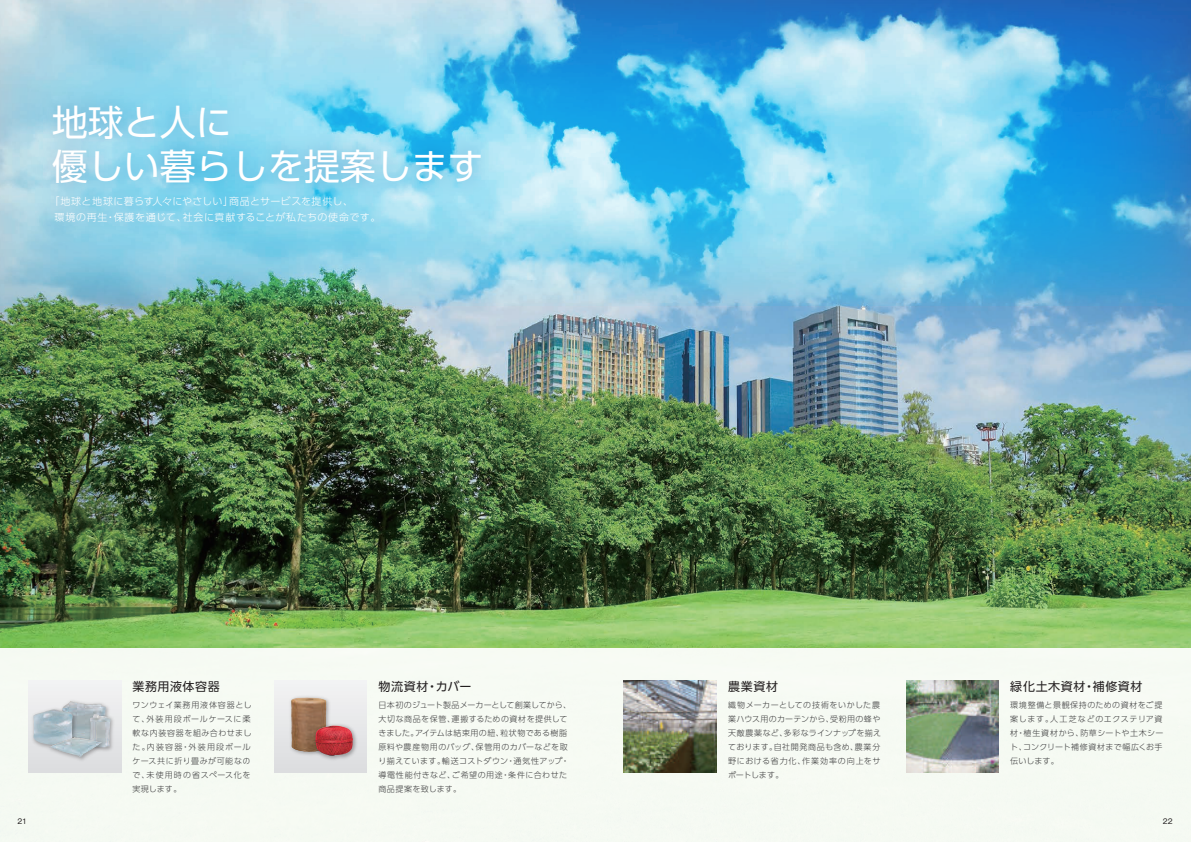
<style>
.page{position:relative;width:1191px;height:842px;background:#fff}
.page>*{position:absolute;margin:0;border:0;box-sizing:border-box;transform-origin:0 0}
.t1{font:36px/44px "UD Shin Go Pro";color:#fff}
.t2{font:12px "UD Shin Go Pro";letter-spacing:.055em;color:#231f20}
.t3{font:300 10px/16px "UD Shin Go Pro";letter-spacing:.045em;color:#fff}
.t4{font:300 8px/14px "UD Shin Go Pro";letter-spacing:.055em;color:#3e3e3f}
.t5{font:300 8px/14px "UD Shin Go Pro";letter-spacing:.08em;color:#3e3e3f}
.t6{font:7px "Gothic MB101 Pro";color:#231f20}
</style>
<div class="page">
<img style="left:0;top:306px;width:1191px;height:342px">
<svg style="left:0;top:0;width:1191px;height:306px;background:#72bee2"></svg>
<img style="left:26px;top:78px;width:484px;height:172px">
<div style="left:0;top:648px;width:1191px;height:194px;background:#f6faf3"></div>
<img style="left:906px;top:680px;width:92px;height:93px">
<svg style="left:28px;top:695px;width:93px;height:78px"></svg>
<img style="left:34px;top:695px;width:88px;height:59px">
<img style="left:62px;top:701px;width:44px;height:4px">
<img style="left:65px;top:704px;width:57px;height:54px">
<img style="left:90px;top:714px;width:20px;height:5px">
<img style="left:29px;top:705px;width:50px;height:46px">
<img style="left:33px;top:709px;width:40px;height:36px">
<img style="left:41px;top:719px;width:72px;height:51px">
<img style="left:49px;top:737px;width:53px;height:20px">
<div style="left:274px;top:680px;width:93px;height:93px;background:linear-gradient(to right,#dcdddf,#dcdddf)"></div>
<img style="left:274px;top:682px;width:93px;height:86px">
<img style="left:291px;top:698px;width:34px;height:54px">
<img style="left:310px;top:721px;width:50px;height:42px">
<img style="left:315px;top:725px;width:38px;height:31px">
<img style="left:624px;top:680px;width:92px;height:93px">
<h1 class="t1" style="left:52px;top:99px;width:433px">地球と人に<br>優しい暮らしを提案します</h1>
<p class="t3" style="left:55px;top:193px;width:327px;text-indent:-5px">「地球と地球に暮らす人々にやさしい」商品とサービスを提供し、<br>環境の再生・保護を通じて、社会に貢献することが私たちの使命です。</p>
<h2 class="t2" style="left:133px;top:677px;width:89px">業務用液体容器</h2>
<h2 class="t2" style="left:378px;top:677px;width:94px">物流資材・カバー</h2>
<h2 class="t2" style="left:1010px;top:677px;width:134px">緑化土木資材・補修資材</h2>
<p class="t5" style="left:133px;top:698px;width:120px">ワンウェイ業務用液体容器として、外装用段ボールケースに柔軟な内装容器を組み合わせました。内装容器・外装用段ボールケース共に折り畳みが可能なので、未使用時の省スペース化を実現します。</p>
<p class="t4" style="left:378px;top:698px;width:194px">日本初のジュート製品メーカーとして創業してから、大切な商品を保管、運搬するための資材を提供してきました。アイテムは結束用の紐、粒状物である樹脂原料や農産物用のバッグ、保管用のカバーなどを取り揃えています。輸送コストダウン・通気性アップ・導電性能付きなど、ご希望の用途・条件に合わせた商品提案を致します。</p>
<p class="t4" style="left:1010px;top:698px;width:155px">環境整備と景観保持のための資材をご提案します。人工芝などのエクステリア資材・植生資材から、防草シートや土木シート、コンクリート補修資材まで幅広くお手伝いします。</p>
<h2 class="t2" style="left:728px;top:677px;width:52px">農業資材</h2>
<p class="t4" style="left:728px;top:698px;width:155px">織物メーカーとしての技術をいかした農業ハウス用のカーテンから、受粉用の蜂や天敵農薬など、多彩なラインナップを揃えております。自社開発商品も含め、農業分野における省力化、作業効率の向上をサポートします。</p>
<p class="t6" style="left:18px;top:816px;width:11px">21</p>
<p class="t6" style="left:1162px;top:816px;width:11px">22</p>
</div>
